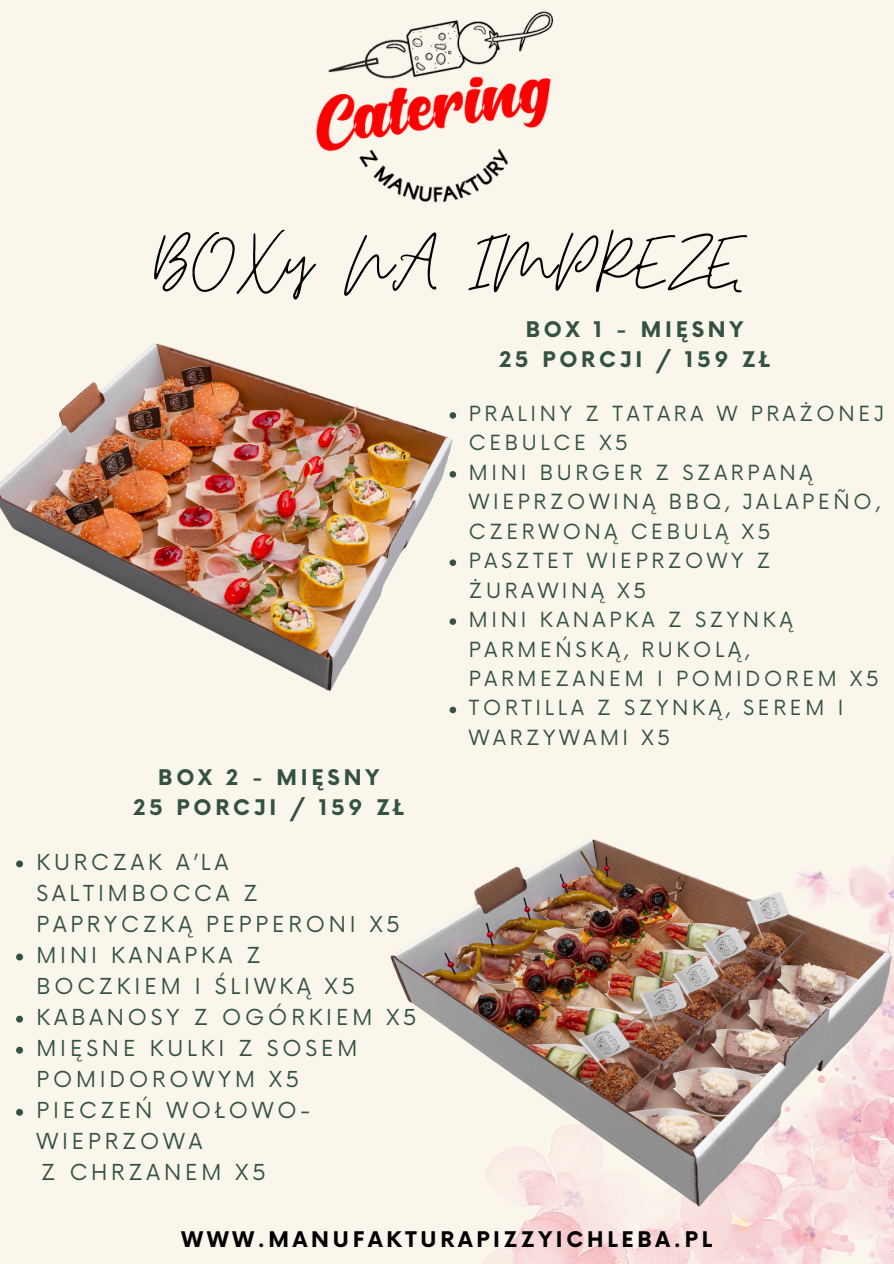
<style>
.page{position:relative;width:894px;height:1264px;background:#fff}
.page>*{position:absolute;margin:0;border:0;box-sizing:border-box;transform-origin:0 0}
.t1{font:84px "Moon Time";color:#000}
.t2{font:21.45px/31px "Now";letter-spacing:.18em;color:#345241}
.t3{font:700 21px/29.2px "Now";letter-spacing:.18em;color:#345241;text-align:center}
.t4{font:700 21px "Now";letter-spacing:.18em;color:#000}
.t5{font:20.4px/29.4px "Now";letter-spacing:.18em;color:#345241}
</style>
<div class="page">
<div style="left:0;top:0;width:893px;height:1263px;background:#faf6ec"></div>
<svg style="left:449px;top:706px;width:7px;height:7px"></svg>
<img style="left:0;top:343px;width:457px;height:349px">
<img style="left:483px;top:1214px;width:410px;height:49px">
<img style="left:390px;top:839px;width:503px;height:375px">
<img style="left:316px;top:11px;width:238px;height:192px">
<svg style="left:16px;top:860px;width:7px;height:7px"></svg>
<svg style="left:16px;top:953px;width:7px;height:7px"></svg>
<svg style="left:16px;top:1015px;width:7px;height:7px"></svg>
<svg style="left:16px;top:1046px;width:7px;height:7px"></svg>
<svg style="left:16px;top:1108px;width:7px;height:7px"></svg>
<p class="t1" style="left:154px;top:211px;width:586px">BOXy NA IMPREZĘ</p>
<p class="t3" style="left:499px;top:316px;width:272px">BOX 1 - MIĘSNY<br>25 PORCJI / 159 ZŁ</p>
<h2 class="t3" style="left:133px;top:764px;width:272px">BOX 2 - MIĘSNY<br>25 PORCJI / 159 ZŁ</h2>
<p class="t2" style="left:36px;top:847px;width:365px">KURCZAK A’LA<br>SALTIMBOCCA Z<br>PAPRYCZKĄ PEPPERONI X5</p>
<p class="t2" style="left:36px;top:940px;width:320px">MINI KANAPKA Z<br>BOCZKIEM I ŚLIWKĄ X5</p>
<p class="t2" style="left:36px;top:1002px;width:381px">KABANOSY Z OGÓRKIEM X5</p>
<p class="t2" style="left:36px;top:1033px;width:322px">MIĘSNE KULKI Z SOSEM<br>POMIDOROWYM X5</p>
<p class="t2" style="left:36px;top:1095px;width:275px">PIECZEŃ WOŁOWO-<br>WIEPRZOWA</p>
<h3 class="t2" style="left:41px;top:1157px;width:226px">Z CHRZANEM X5</h3>
<p class="t5" style="left:469px;top:400px;width:416px">PRALINY Z TATARA W PRAŻONEJ<br>CEBULCE X5</p>
<h1 class="t5" style="left:469px;top:459px;width:412px">MINI BURGER Z SZARPANĄ<br>WIEPRZOWINĄ BBQ, JALAPEÑO,<br>CZERWONĄ CEBULĄ X5</h1>
<h2 class="t5" style="left:469px;top:547px;width:303px">PASZTET WIEPRZOWY Z<br>ŻURAWINĄ X5</h2>
<p class="t5" style="left:469px;top:606px;width:411px">MINI KANAPKA Z SZYNKĄ<br>PARMEŃSKĄ, RUKOLĄ,<br>PARMEZANEM I POMIDOREM X5</p>
<p class="t5" style="left:469px;top:694px;width:376px">TORTILLA Z SZYNKĄ, SEREM I<br>WARZYWAMI X5</p>
<p class="t4" style="left:181px;top:1228px;width:531px">WWW.MANUFAKTURAPIZZYICHLEBA.PL</p>
</div>
